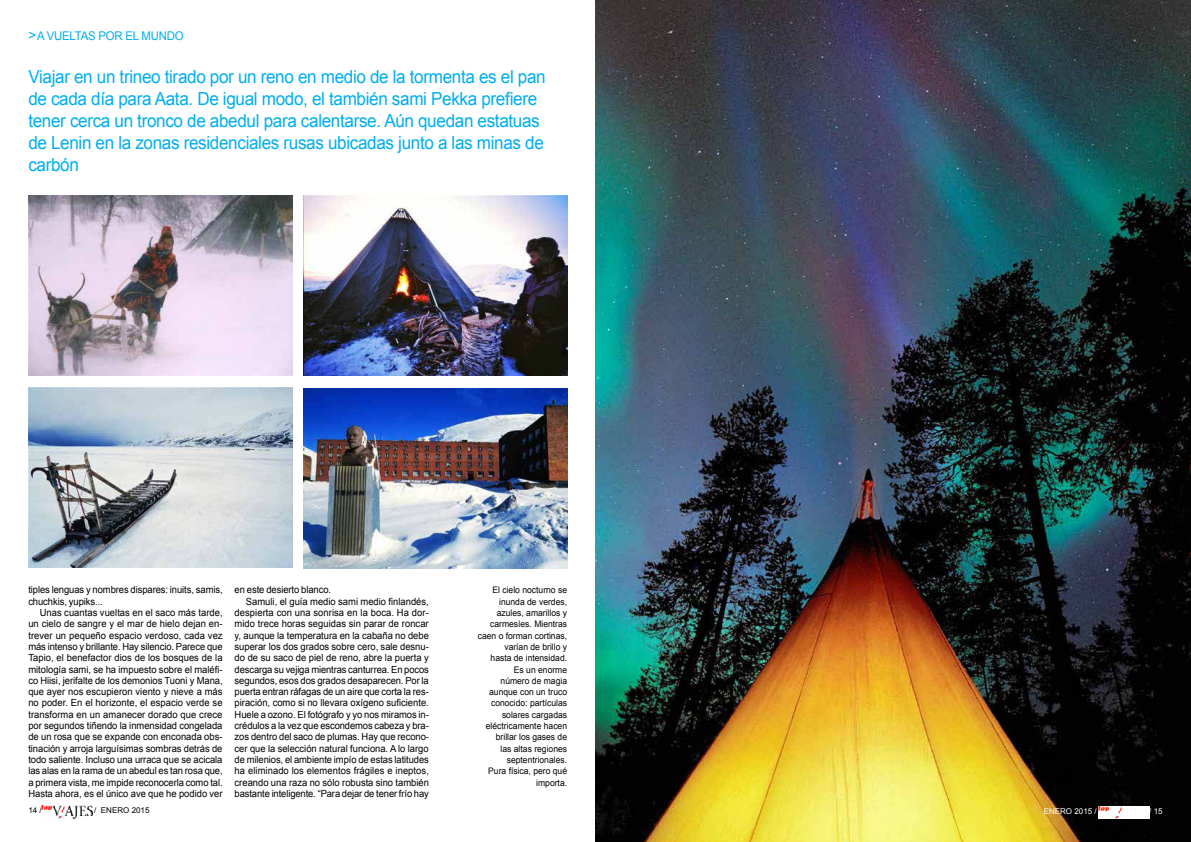
<style>
.page{position:relative;width:1191px;height:842px;background:#fff}
.page>*{position:absolute;margin:0;border:0;box-sizing:border-box;transform-origin:0 0}
.t1{font:18px/22px "Arial";letter-spacing:-.02em;color:#00aeef;scale:.95 1}
.t2{font:12px "Arial";letter-spacing:-.02em;color:#00aeef;scale:.95 1}
.t3{font:9.8px/11.3px "Arial";letter-spacing:-.01em;color:#000;scale:.96 1}
.t4{font:9px/11.3px "Arial";color:#000;text-align:right;scale:.95 1}
.t5{font:8px "Arial";color:#000}
.t6{font:8px "Arial";color:#fff}
.s1{font-size:14px}
</style>
<div class="page">
<img style="left:595px;top:0;width:596px;height:842px">
<img style="left:28px;top:195px;width:264px;height:180px">
<img style="left:28px;top:387px;width:264px;height:180px">
<img style="left:303px;top:195px;width:264px;height:180px">
<img style="left:303px;top:388px;width:264px;height:180px">
<img style="left:42px;top:806px;width:50px;height:12px">
<img style="left:1099px;top:806px;width:50px;height:13px">
<p class="t2" style="left:28px;top:28px;width:165px"><span class="s1">&gt;</span> a vueltas por el mundo</p>
<p class="t1" style="left:28px;top:66px;width:546px">Viajar en un trineo tirado por un reno en medio de la tormenta es el pan de cada día para Aata. De igual modo, el también sami Pekka prefiere tener cerca un tronco de abedul para calentarse. Aún quedan estatuas de Lenin en la zonas residenciales rusas ubicadas junto a las minas de carbón</p>
<p class="t3" style="left:28px;top:584px;width:204px">tiples lenguas y nombres dispares: inuits, samis, chuchkis, yupiks...</p>
<p class="t3" style="left:28px;top:607px;width:204px;text-align:justify;text-indent:11px">Unas cuantas vueltas en el saco más tarde, un cielo de sangre y el mar de hielo dejan en&shy;trever un pequeño espacio verdoso, cada vez más intenso y brillante. Hay silencio. Parece que Tapio, el benefactor dios de los bosques de la mitología sami, se ha impuesto sobre el maléfi&shy;co Hiisi, jerifalte de los demonios Tuoni y Mana, que ayer nos escupieron viento y nieve a más no poder. En el horizonte, el espacio verde se transforma en un amanecer dorado que crece por segundos tiñendo la inmensidad congelada de un rosa que se expande con enconada obs&shy;tinación y arroja larguísimas sombras detrás de todo saliente. Incluso una urraca que se acicala las alas en la rama de un abedul es tan rosa que, a primera vista, me impide reconocerla como tal.<br>Hasta ahora, es el único ave que he podido ver</p>
<p class="t3" style="left:235px;top:584px;width:102px">en este desierto blanco.</p>
<p class="t3" style="left:246px;top:596px;width:192px">Samuli, el guía medio sami medio finlandés,</p>
<p class="t3" style="left:235px;top:607px;width:204px">despierta con una sonrisa en la boca. Ha dor-</p>
<p class="t3" style="left:235px;top:618px;width:204px">mido trece horas seguidas sin parar de roncar</p>
<p class="t3" style="left:235px;top:630px;width:204px">y, aunque la temperatura en la cabaña no debe</p>
<p class="t3" style="left:235px;top:641px;width:204px">superar los dos grados sobre cero, sale desnu-</p>
<p class="t3" style="left:235px;top:652px;width:204px">do de su saco de piel de reno, abre la puerta y</p>
<p class="t3" style="left:235px;top:663px;width:204px">descarga su vejiga mientras canturrea. En pocos</p>
<p class="t3" style="left:235px;top:675px;width:204px">segundos, esos dos grados desaparecen. Por la</p>
<p class="t3" style="left:235px;top:686px;width:204px">puerta entran ráfagas de un aire que corta la res-</p>
<p class="t3" style="left:235px;top:697px;width:204px">piración, como si no llevara oxígeno suficiente.</p>
<p class="t3" style="left:235px;top:709px;width:204px">Huele a ozono. El fotógrafo y yo nos miramos in-</p>
<p class="t3" style="left:235px;top:720px;width:204px">crédulos a la vez que escondemos cabeza y bra-</p>
<p class="t3" style="left:235px;top:731px;width:204px">zos dentro del saco de plumas. Hay que recono-</p>
<p class="t3" style="left:235px;top:743px;width:204px">cer que la selección natural funciona. A lo largo</p>
<p class="t3" style="left:235px;top:754px;width:204px">de milenios, el ambiente impío de estas latitudes</p>
<p class="t3" style="left:235px;top:765px;width:204px">ha eliminado los elementos frágiles e ineptos,</p>
<p class="t3" style="left:235px;top:776px;width:204px">creando una raza no sólo robusta sino también</p>
<p class="t3" style="left:235px;top:788px;width:204px">bastante inteligente. “Para dejar de tener frío hay</p>
<p class="t4" style="left:478px;top:585px;width:96px">El cielo nocturno se inunda de verdes, azules, amarillos y carmesíes. Mientras caen o forman cortinas, varían de brillo y<br>hasta de intensidad.<br>Es un enorme<br>número de magia aunque con un truco conocido: partículas solares cargadas eléctricamente hacen brillar los gases de<br>las altas regiones septentrionales.<br>Pura física, pero qué importa.</p>
<p class="t5" style="left:28px;top:805px;width:15px">14 /</p>
<p class="t5" style="left:94px;top:805px;width:57px">/ enero 2015</p>
<p class="t6" style="left:1043px;top:806px;width:54px">enero 2015 /</p>
<p class="t6" style="left:1149px;top:806px;width:15px">/ 15</p>
</div>
